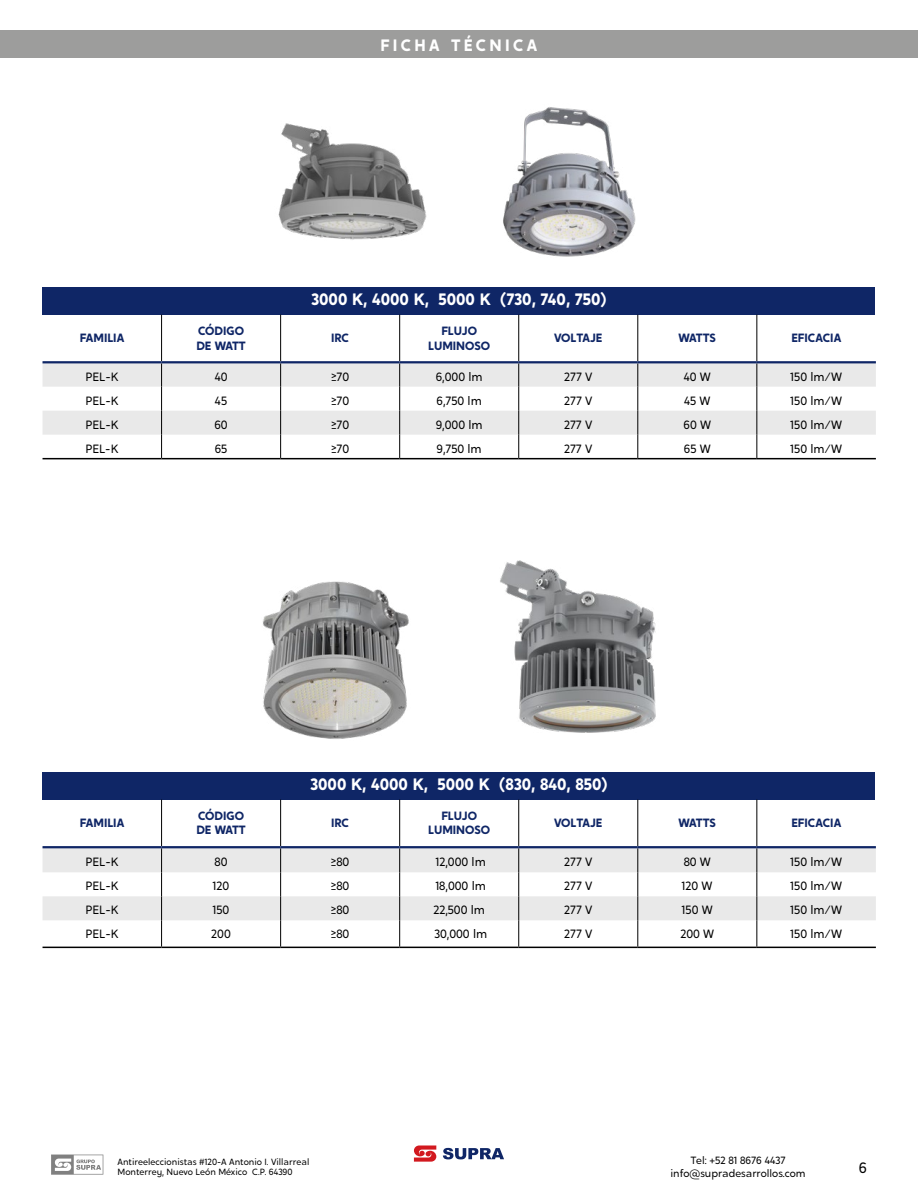
<style>
.page{position:relative;width:918px;height:1188px;background:#fff}
.page>*{position:absolute;margin:0;border:0;box-sizing:border-box;transform-origin:0 0}
.t1{font:700 16.5px "Crossten";color:#fff}
.t2{font:700 16.5px "Crossten";letter-spacing:.2em;color:#fff}
.t3{font:15px "Crossten";color:#000}
.t4{font:12px "Crossten";color:#000}
.t5{font:700 12px/14.4px "Crossten";color:#0f2666}
.t6{font:10.5px/12.6px "Crossten";color:#000;text-align:center}
.t7{font:9px/10.8px "Crossten";color:#000}
</style>
<div class="page">
<svg style="left:51px;top:1155px;width:52px;height:20px"></svg>
<svg style="left:414px;top:1145px;width:22px;height:17px"></svg>
<svg style="left:443px;top:1148px;width:61px;height:11px"></svg>
<div style="left:43px;top:287px;width:832px;height:28px;background:#0f2666"></div>
<div style="left:43px;top:772px;width:832px;height:28px;background:#0f2666"></div>
<div style="left:0;top:30px;width:918px;height:27px;background:#9d9d9c"></div>
<svg style="left:43px;top:363px;width:833px;height:72px;fill:#e9e9e9"></svg>
<hr style="left:161px;top:315px;width:1px;height:46px;background:#000">
<hr style="left:280px;top:315px;width:1px;height:46px;background:#000">
<hr style="left:399px;top:315px;width:1px;height:46px;background:#000">
<hr style="left:518px;top:315px;width:1px;height:46px;background:#000">
<hr style="left:638px;top:315px;width:1px;height:46px;background:#000">
<hr style="left:757px;top:315px;width:1px;height:46px;background:#000">
<svg style="left:161px;top:363px;width:1px;height:95px"></svg>
<svg style="left:280px;top:363px;width:1px;height:95px"></svg>
<svg style="left:399px;top:363px;width:1px;height:95px"></svg>
<svg style="left:518px;top:363px;width:1px;height:95px"></svg>
<svg style="left:638px;top:363px;width:1px;height:95px"></svg>
<svg style="left:757px;top:363px;width:1px;height:95px"></svg>
<hr style="left:43px;top:361px;width:119px;height:2px;background:#0f2666">
<hr style="left:162px;top:361px;width:119px;height:2px;background:#0f2666">
<hr style="left:281px;top:361px;width:119px;height:2px;background:#0f2666">
<hr style="left:400px;top:361px;width:119px;height:2px;background:#0f2666">
<hr style="left:519px;top:361px;width:119px;height:2px;background:#0f2666">
<hr style="left:638px;top:361px;width:119px;height:2px;background:#0f2666">
<hr style="left:757px;top:361px;width:119px;height:2px;background:#0f2666">
<hr style="left:43px;top:458px;width:119px;height:1px;background:#000">
<hr style="left:162px;top:458px;width:119px;height:1px;background:#000">
<hr style="left:281px;top:458px;width:119px;height:1px;background:#000">
<hr style="left:400px;top:458px;width:119px;height:1px;background:#000">
<hr style="left:519px;top:458px;width:119px;height:1px;background:#000">
<hr style="left:638px;top:458px;width:119px;height:1px;background:#000">
<hr style="left:757px;top:458px;width:119px;height:1px;background:#000">
<svg style="left:43px;top:848px;width:833px;height:72px;fill:#e9e9e9"></svg>
<hr style="left:161px;top:800px;width:1px;height:46px;background:#000">
<hr style="left:280px;top:800px;width:1px;height:46px;background:#000">
<hr style="left:399px;top:800px;width:1px;height:46px;background:#000">
<hr style="left:518px;top:800px;width:1px;height:46px;background:#000">
<hr style="left:638px;top:800px;width:1px;height:46px;background:#000">
<hr style="left:757px;top:800px;width:1px;height:46px;background:#000">
<svg style="left:161px;top:848px;width:1px;height:99px"></svg>
<svg style="left:280px;top:848px;width:1px;height:99px"></svg>
<svg style="left:399px;top:848px;width:1px;height:99px"></svg>
<svg style="left:518px;top:848px;width:1px;height:99px"></svg>
<svg style="left:638px;top:848px;width:1px;height:99px"></svg>
<svg style="left:757px;top:848px;width:1px;height:99px"></svg>
<hr style="left:43px;top:846px;width:119px;height:2px;background:#0f2666">
<hr style="left:162px;top:846px;width:119px;height:2px;background:#0f2666">
<hr style="left:281px;top:846px;width:119px;height:2px;background:#0f2666">
<hr style="left:400px;top:846px;width:119px;height:2px;background:#0f2666">
<hr style="left:519px;top:846px;width:119px;height:2px;background:#0f2666">
<hr style="left:638px;top:846px;width:119px;height:2px;background:#0f2666">
<hr style="left:757px;top:846px;width:119px;height:2px;background:#0f2666">
<hr style="left:281px;top:947px;width:119px;height:1px;background:#000">
<hr style="left:43px;top:947px;width:119px;height:1px;background:#000">
<hr style="left:162px;top:947px;width:119px;height:1px;background:#000">
<hr style="left:400px;top:947px;width:119px;height:1px;background:#000">
<hr style="left:519px;top:947px;width:119px;height:1px;background:#000">
<hr style="left:638px;top:947px;width:119px;height:1px;background:#000">
<hr style="left:757px;top:947px;width:119px;height:1px;background:#000">
<img style="left:262px;top:581px;width:147px;height:158px">
<img style="left:500px;top:560px;width:156px;height:173px">
<img style="left:278px;top:123px;width:149px;height:117px">
<img style="left:503px;top:107px;width:133px;height:150px">
<h1 class="t2" style="left:381px;top:34px;width:158px">FICHA TÉCNICA</h1>
<h1 class="t1" style="left:311px;top:289px;width:297px">3000 K, 4000 K, 5000 K (730, 740, 750)</h1>
<p class="t5" style="left:80px;top:331px;width:46px">FAMILIA</p>
<p class="t5" style="left:196px;top:324px;width:51px">CÓDIGO<br>DE WATT</p>
<p class="t5" style="left:331px;top:331px;width:20px">IRC</p>
<p class="t5" style="left:428px;top:324px;width:64px;text-align:center">FLUJO<br>LUMINOSO</p>
<p class="t5" style="left:554px;top:331px;width:50px">VOLTAJE</p>
<p class="t5" style="left:679px;top:331px;width:39px">WATTS</p>
<p class="t5" style="left:792px;top:331px;width:51px">EFICACIA</p>
<p class="t4" style="left:85px;top:369px;width:35px">PEL-K</p>
<p class="t4" style="left:215px;top:369px;width:14px">40</p>
<p class="t4" style="left:331px;top:369px;width:20px">≥70</p>
<p class="t4" style="left:436px;top:369px;width:48px">6,000 lm</p>
<p class="t4" style="left:564px;top:369px;width:30px">277 V</p>
<p class="t4" style="left:684px;top:369px;width:29px">40 W</p>
<p class="t4" style="left:791px;top:369px;width:53px">150 lm/W</p>
<p class="t4" style="left:85px;top:393px;width:35px">PEL-K</p>
<p class="t4" style="left:215px;top:393px;width:14px">45</p>
<p class="t4" style="left:331px;top:393px;width:20px">≥70</p>
<p class="t4" style="left:437px;top:393px;width:47px">6,750 lm</p>
<p class="t4" style="left:564px;top:393px;width:30px">277 V</p>
<p class="t4" style="left:684px;top:393px;width:28px">45 W</p>
<p class="t4" style="left:791px;top:393px;width:53px">150 lm/W</p>
<p class="t4" style="left:85px;top:417px;width:35px">PEL-K</p>
<p class="t4" style="left:214px;top:417px;width:15px">60</p>
<p class="t4" style="left:331px;top:417px;width:20px">≥70</p>
<p class="t4" style="left:436px;top:417px;width:48px">9,000 lm</p>
<p class="t4" style="left:564px;top:417px;width:30px">277 V</p>
<p class="t4" style="left:684px;top:417px;width:29px">60 W</p>
<p class="t4" style="left:791px;top:417px;width:53px">150 lm/W</p>
<p class="t4" style="left:85px;top:441px;width:35px">PEL-K</p>
<p class="t4" style="left:215px;top:441px;width:14px">65</p>
<p class="t4" style="left:331px;top:441px;width:20px">≥70</p>
<p class="t4" style="left:437px;top:441px;width:47px">9,750 lm</p>
<p class="t4" style="left:564px;top:441px;width:30px">277 V</p>
<p class="t4" style="left:684px;top:441px;width:28px">65 W</p>
<p class="t4" style="left:791px;top:441px;width:53px">150 lm/W</p>
<h1 class="t1" style="left:310px;top:774px;width:299px">3000 K, 4000 K, 5000 K (830, 840, 850)</h1>
<p class="t5" style="left:80px;top:816px;width:46px">FAMILIA</p>
<p class="t5" style="left:196px;top:809px;width:51px">CÓDIGO<br>DE WATT</p>
<p class="t5" style="left:331px;top:816px;width:20px">IRC</p>
<p class="t5" style="left:428px;top:809px;width:64px;text-align:center">FLUJO<br>LUMINOSO</p>
<p class="t5" style="left:554px;top:816px;width:50px">VOLTAJE</p>
<p class="t5" style="left:679px;top:816px;width:39px">WATTS</p>
<p class="t5" style="left:792px;top:816px;width:51px">EFICACIA</p>
<p class="t4" style="left:85px;top:855px;width:35px">PEL-K</p>
<p class="t4" style="left:215px;top:855px;width:15px">80</p>
<p class="t4" style="left:331px;top:855px;width:20px">≥80</p>
<p class="t4" style="left:436px;top:855px;width:52px">12,000 lm</p>
<p class="t4" style="left:564px;top:855px;width:30px">277 V</p>
<p class="t4" style="left:684px;top:855px;width:29px">80 W</p>
<p class="t4" style="left:791px;top:855px;width:53px">150 lm/W</p>
<p class="t4" style="left:85px;top:879px;width:35px">PEL-K</p>
<p class="t4" style="left:213px;top:879px;width:18px">120</p>
<p class="t4" style="left:331px;top:879px;width:20px">≥80</p>
<p class="t4" style="left:436px;top:879px;width:52px">18,000 lm</p>
<p class="t4" style="left:564px;top:879px;width:30px">277 V</p>
<p class="t4" style="left:682px;top:879px;width:32px">120 W</p>
<p class="t4" style="left:791px;top:879px;width:53px">150 lm/W</p>
<p class="t4" style="left:85px;top:903px;width:35px">PEL-K</p>
<p class="t4" style="left:213px;top:903px;width:18px">150</p>
<p class="t4" style="left:331px;top:903px;width:20px">≥80</p>
<p class="t4" style="left:433px;top:903px;width:53px">22,500 lm</p>
<p class="t4" style="left:564px;top:903px;width:30px">277 V</p>
<p class="t4" style="left:682px;top:903px;width:32px">150 W</p>
<p class="t4" style="left:791px;top:903px;width:53px">150 lm/W</p>
<p class="t4" style="left:85px;top:927px;width:35px">PEL-K</p>
<p class="t4" style="left:211px;top:927px;width:21px">200</p>
<p class="t4" style="left:331px;top:927px;width:20px">≥80</p>
<p class="t4" style="left:434px;top:927px;width:54px">30,000 lm</p>
<p class="t4" style="left:564px;top:927px;width:30px">277 V</p>
<p class="t4" style="left:680px;top:927px;width:35px">200 W</p>
<p class="t4" style="left:791px;top:927px;width:53px">150 lm/W</p>
<p class="t7" style="left:117px;top:1156px;width:193px">Antireeleccionistas #120-A Antonio I. Villarreal<br>Monterrey, Nuevo León México C.P. 64390</p>
<p class="t6" style="left:670px;top:1154px;width:137px">Tel: +52 81 8676 4437 info@supradesarrollos.com</p>
<p class="t3" style="left:859px;top:1159px;width:10px">6</p>
</div>
